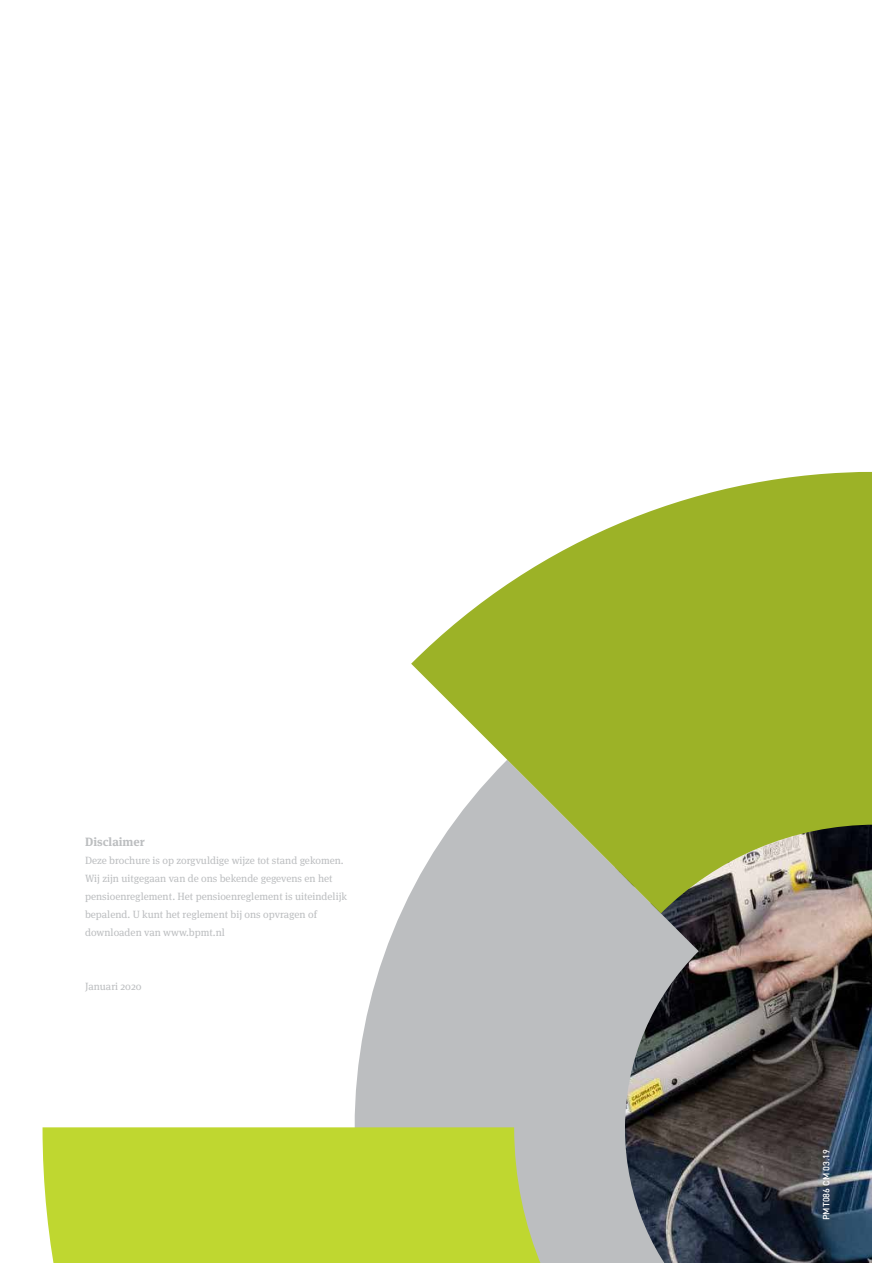
<style>
.page{position:relative;width:872px;height:1263px;background:#fff}
.page>*{position:absolute;margin:0;border:0;box-sizing:border-box;transform-origin:0 0}
.t1{font:700 12px "Meta Serif OT";color:#bcbec0}
.t2{font:10.5px/18px "Meta Serif OT";color:#bcbec0}
.t3{font:500 9px "DIN";color:#fff}
</style>
<div class="page">
<img style="left:698px;top:913px;width:174px;height:214px">
<svg style="left:354px;top:892px;width:344px;height:235px;background:#b2b4b5"></svg>
<svg style="left:43px;top:1127px;width:829px;height:136px;background:#97a84c"></svg>
<svg style="left:411px;top:471px;width:461px;height:442px;fill:#9cb227"></svg>
<p class="t1" style="left:85px;top:834px;width:61px">Disclaimer</p>
<p class="t2" style="left:85px;top:852px;width:263px">Deze brochure is op zorgvuldige wijze tot stand gekomen.<br>Wij zijn uitgegaan van de ons bekende gegevens en het pensioenreglement. Het pensioenreglement is uiteindelijk bepalend. U kunt het reglement bij ons opvragen of downloaden van www.bpmt.nl</p>
<p class="t2" style="left:85px;top:978px;width:58px">Januari 2020</p>
<p class="t3" style="left:820px;top:1220px;width:73px;rotate:-90deg">PMT086 CM 03.19</p>
</div>
